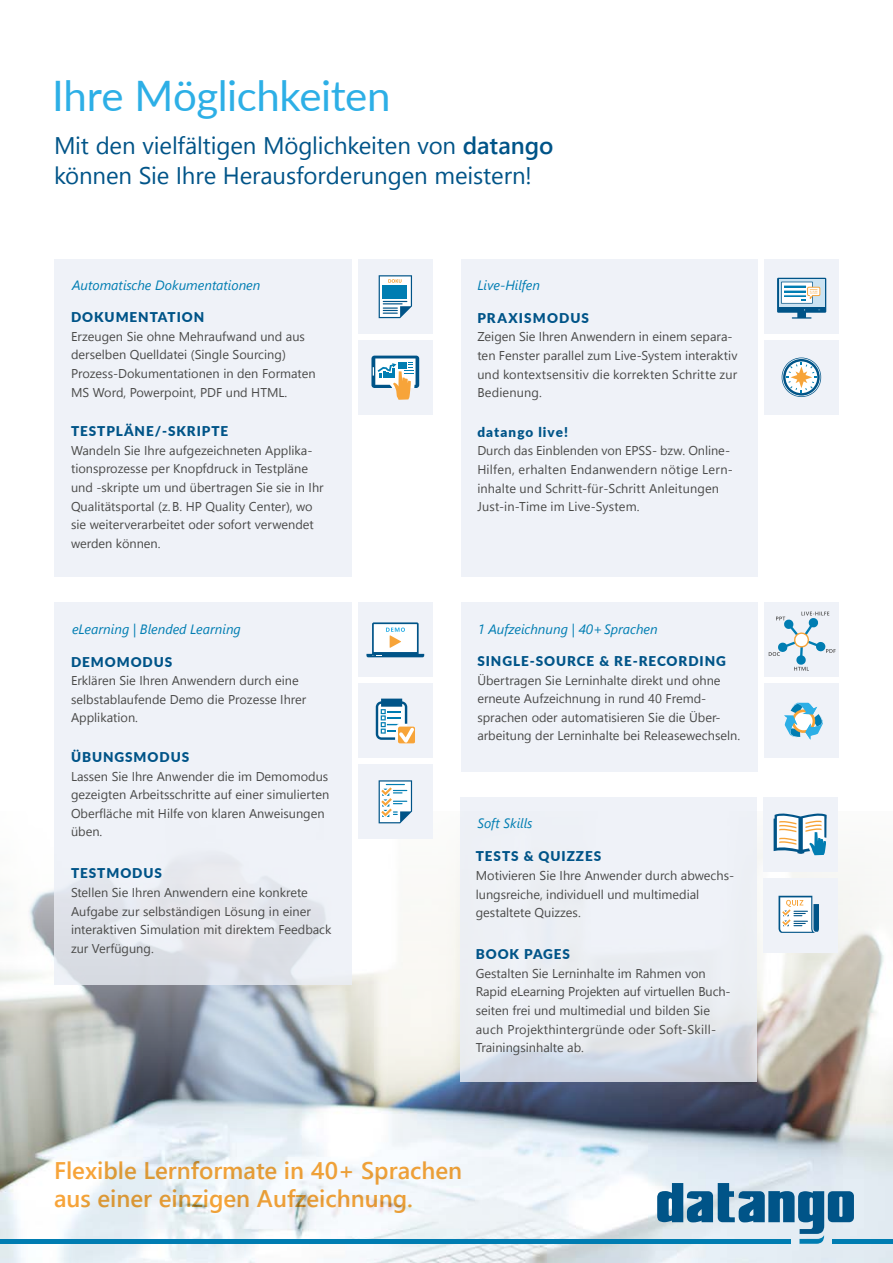
<style>
.page{position:relative;width:893px;height:1263px;background:#fff}
.page>*{position:absolute;margin:0;border:0;box-sizing:border-box;transform-origin:0 0}
.Blaue_Head{font:42px "Lato";letter-spacing:-.01em;color:#2dafe6}
.Sub_Heading{font:24px "Segoe UI";letter-spacing:-.005em;color:#005488}
.t1{font:600 24px/28.5px "Segoe UI";color:#f7a439}
.Üschri_Programme{font:900 13.5px "Lato";letter-spacing:.07em;color:#005488}
.Fließ_Mögli{font:italic 13.5px "Segoe UI";color:#007db2}
.Fließ_Mögli-2{font:12.75px/18.6px "Segoe UI";color:#4a4a49}
.s1{font-weight:600}
</style>
<div class="page">
<img style="left:0;top:811px;width:893px;height:452px">
<div style="left:54px;top:603px;width:298px;height:382px;background:linear-gradient(to bottom,#f3f6fc,#e4e6ed)"></div>
<div style="left:358px;top:683px;width:75px;height:75px;background:#eff2f8"></div>
<svg style="left:376px;top:699px;width:39px;height:44px"></svg>
<div style="left:358px;top:764px;width:75px;height:75px;background:#eff2f8"></div>
<svg style="left:379px;top:780px;width:33px;height:43px"></svg>
<div style="left:358px;top:603px;width:75px;height:74px;background:#eff2f8"></div>
<div style="left:372px;top:622px;width:47px;height:34px;background:#005488;border-radius:2px"></div>
<div style="left:374px;top:624px;width:43px;height:28px;background:#fff"></div>
<svg style="left:366px;top:654px;width:58px;height:3px"></svg>
<svg style="left:386px;top:627px;width:19px;height:21px"></svg>
<div style="left:462px;top:259px;width:296px;height:318px;background:#eff2f8"></div>
<div style="left:54px;top:259px;width:298px;height:318px;background:#eff2f8"></div>
<div style="left:0;top:1239px;width:790px;height:5px;background:#007db2"></div>
<div style="left:358px;top:259px;width:75px;height:75px;background:#eff2f8"></div>
<svg style="left:379px;top:275px;width:33px;height:43px"></svg>
<div style="left:358px;top:340px;width:75px;height:75px;background:#eff2f8"></div>
<svg style="left:371px;top:356px;width:48px;height:44px"></svg>
<div style="left:764px;top:340px;width:75px;height:75px;background:#eff2f8"></div>
<svg style="left:782px;top:357px;width:39px;height:40px"></svg>
<div style="left:764px;top:259px;width:75px;height:75px;background:#eff2f8"></div>
<svg style="left:777px;top:278px;width:49px;height:41px"></svg>
<svg style="left:657px;top:1183px;width:197px;height:61px;background:#73a3c0"></svg>
<div style="left:832px;top:1239px;width:61px;height:5px;background:#007db2"></div>
<div style="left:462px;top:603px;width:296px;height:168px;background:#eff2f8"></div>
<div style="left:764px;top:603px;width:75px;height:74px;background:#eff2f8"></div>
<svg style="left:768px;top:612px;width:68px;height:59px"></svg>
<div style="left:764px;top:683px;width:75px;height:75px;background:#eff2f8"></div>
<svg style="left:784px;top:702px;width:39px;height:38px"></svg>
<div style="left:763px;top:797px;width:74px;height:75px;background:#eff2f8"></div>
<svg style="left:774px;top:813px;width:53px;height:42px"></svg>
<div style="left:763px;top:878px;width:74px;height:75px;background:#eff2f8"></div>
<svg style="left:778px;top:896px;width:41px;height:37px"></svg>
<div style="left:460px;top:797px;width:296px;height:285px;background:#eff2f8"></div>
<p class="Blaue_Head" style="left:52px;top:65px;width:340px">Ihre Möglichkeiten</p>
<p class="Sub_Heading" style="left:54px;top:127px;width:501px">Mit den vielfältigen Möglichkeiten von <span class="s1">datango</span></p>
<p class="Sub_Heading" style="left:54px;top:157px;width:480px">können Sie Ihre Herausforderungen meistern!</p>
<p class="Fließ_Mögli" style="left:72px;top:276px;width:190px">Automatische Dokumentationen</p>
<p class="Fließ_Mögli" style="left:477px;top:276px;width:64px">Live-Hilfen</p>
<p class="Üschri_Programme" style="left:71px;top:307px;width:135px">DOKUMENTATION</p>
<p class="Fließ_Mögli-2" style="left:71px;top:326px;width:246px">Erzeugen Sie ohne Mehraufwand und aus derselben Quelldatei (Single Sourcing)<br>Prozess-Dokumentationen in den Formaten MS Word, Powerpoint, PDF und HTML.</p>
<p class="Üschri_Programme" style="left:71px;top:421px;width:159px">TESTPLÄNE/-SKRIPTE</p>
<p class="Fließ_Mögli-2" style="left:71px;top:440px;width:254px">Wandeln Sie Ihre aufgezeichneten Applika&shy;tionsprozesse per Knopfdruck in Testpläne und -skripte um und übertragen Sie sie in Ihr Qualitätsportal (z.B. HP Quality Center), wo sie weiterverarbeitet oder sofort verwendet werden können.</p>
<p class="Fließ_Mögli" style="left:72px;top:619px;width:170px">eLearning | Blended Learning</p>
<p class="Üschri_Programme" style="left:71px;top:651px;width:103px">DEMOMODUS</p>
<p class="Fließ_Mögli-2" style="left:71px;top:671px;width:237px">Erklären Sie Ihren Anwendern durch eine selbstablaufende Demo die Prozesse Ihrer<br>Applikation.</p>
<p class="Üschri_Programme" style="left:71px;top:747px;width:120px">ÜBUNGSMODUS</p>
<p class="Fließ_Mögli-2" style="left:71px;top:766px;width:260px">Lassen Sie Ihre Anwender die im Demomodus gezeigten Arbeitsschritte auf einer simulierten Oberfläche mit Hilfe von klaren Anweisungen üben.</p>
<p class="Üschri_Programme" style="left:71px;top:863px;width:93px">TESTMODUS</p>
<p class="Fließ_Mögli-2" style="left:71px;top:883px;width:262px">Stellen Sie Ihren Anwendern eine konkrete Aufgabe zur selbständigen Lösung in einer interaktiven Simulation mit direktem Feedback zur Verfügung.</p>
<p class="Üschri_Programme" style="left:477px;top:308px;width:113px">PRAXISMODUS</p>
<p class="Fließ_Mögli-2" style="left:477px;top:327px;width:257px">Zeigen Sie Ihren Anwendern in einem separa-</p>
<p class="Fließ_Mögli-2" style="left:477px;top:346px;width:262px;text-align:justify">ten Fenster parallel zum Live-System interaktiv und kontextsensitiv die korrekten Schritte zur Bedienung.</p>
<p class="Üschri_Programme" style="left:477px;top:422px;width:92px">datango live!</p>
<p class="Fließ_Mögli-2" style="left:477px;top:441px;width:254px">Durch das Einblenden von EPSS- bzw. Online-</p>
<p class="Fließ_Mögli-2" style="left:477px;top:460px;width:257px">Hilfen, erhalten Endanwendern nötige Lern&shy;inhalte und Schritt-für-Schritt Anleitungen<br>Just-in-Time im Live-System.</p>
<p class="Fließ_Mögli" style="left:477px;top:619px;width:182px">1 Aufzeichnung | 40+Sprachen</p>
<p class="Üschri_Programme" style="left:477px;top:651px;width:250px">SINGLE-SOURCE &amp; RE-RECORDING</p>
<p class="Fließ_Mögli-2" style="left:477px;top:670px;width:264px">Übertragen Sie Lerninhalte direkt und ohne erneute Aufzeichnung in rund 40 Fremd&shy;sprachen oder automatisieren Sie die Über&shy;arbeitung der Lerninhalte bei Releasewechseln.</p>
<p class="Fließ_Mögli" style="left:477px;top:814px;width:57px">Soft Skills</p>
<p class="Üschri_Programme" style="left:476px;top:846px;width:127px">TESTS &amp; QUIZZES</p>
<p class="Fließ_Mögli-2" style="left:476px;top:865px;width:260px">Motivieren Sie Ihre Anwender durch abwechs&shy;lungsreiche, individuell und multimedial gestaltete Quizzes.</p>
<p class="Üschri_Programme" style="left:476px;top:944px;width:96px">BOOK PAGES</p>
<p class="Fließ_Mögli-2" style="left:476px;top:963px;width:256px">Gestalten Sie Lerninhalte im Rahmen von Rapid eLearning Projekten auf virtuellen Buch&shy;seiten frei und multimedial und bilden Sie auch Projekthintergründe oder Soft-Skill-Trainingsinhalte ab.</p>
<h2 class="t1" style="left:54px;top:1155px;width:410px">Flexible Lernformate in 40+ Sprachen aus einer einzigen Aufzeichnung.</h2>
</div>
